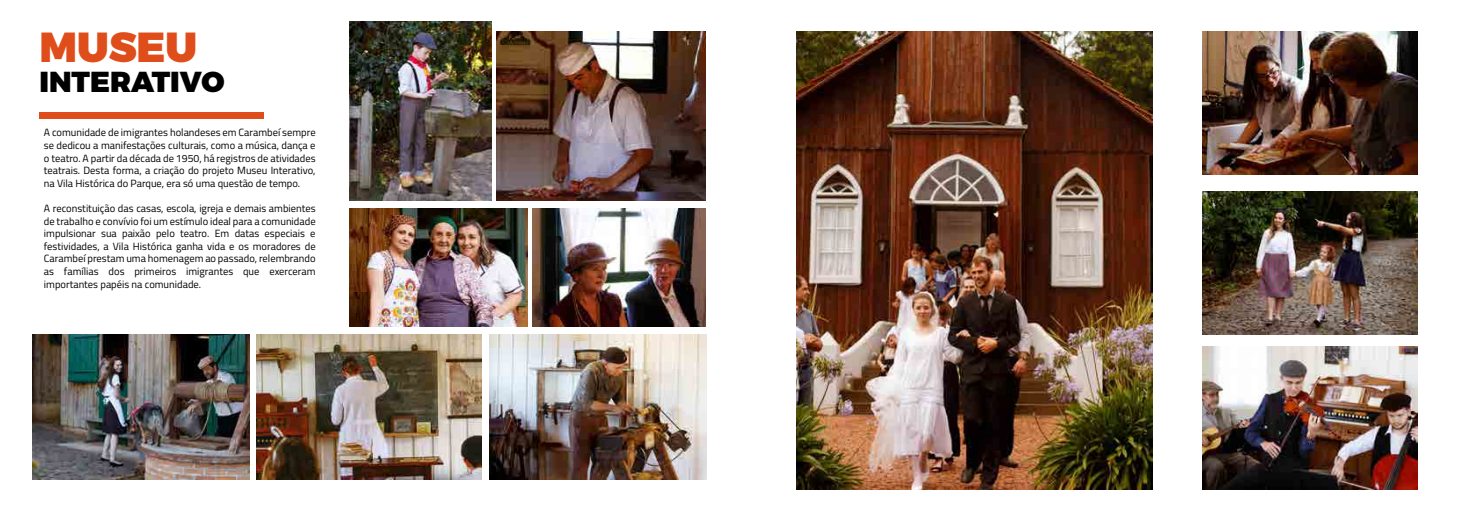
<style>
.page{position:relative;width:1474px;height:521px;background:#fff}
.page>*{position:absolute;margin:0;border:0;box-sizing:border-box;transform-origin:0 0}
.t1{font:900 42px "Montserrat";color:#df4e1a}
.t2{font:900 28.88px "Montserrat";color:#000}
.t3{font:10.5px/12.6px "Titillium";color:#000;text-align:justify}
</style>
<div class="page">
<div style="left:39px;top:112px;width:225px;height:7px;background:#df4e1a"></div>
<img style="left:257px;top:334px;width:224px;height:145px">
<img style="left:349px;top:208px;width:178px;height:119px">
<img style="left:349px;top:21px;width:142px;height:179px">
<img style="left:796px;top:32px;width:356px;height:457px">
<img style="left:1202px;top:32px;width:215px;height:143px">
<img style="left:1202px;top:346px;width:215px;height:143px">
<img style="left:1202px;top:191px;width:215px;height:143px">
<img style="left:497px;top:32px;width:208px;height:168px">
<img style="left:32px;top:334px;width:217px;height:145px">
<img style="left:532px;top:208px;width:173px;height:119px">
<img style="left:489px;top:334px;width:217px;height:145px">
<h1 class="t1" style="left:39px;top:11px;width:159px">MUSEU</h1>
<h2 class="t2" style="left:39px;top:58px;width:187px">INTERATIVO</h2>
<p class="t3" style="left:44px;top:126px;width:273px">A comunidade de imigrantes holandeses em Carambeí sempre se dedicou a manifestações culturais, como a música, dança e o teatro. A partir da década de 1950, há registros de atividades teatrais. Desta forma, a criação do projeto Museu Interativo, na Vila Histórica do Parque, era só uma questão de tempo.</p>
<p class="t3" style="left:44px;top:201px;width:273px">A reconstituição das casas, escola, igreja e demais ambientes de trabalho e convívio foi um estímulo ideal para a comunidade impulsionar sua paixão pelo teatro. Em datas especiais e festividades, a Vila Histórica ganha vida e os moradores de Carambeí prestam uma homenagem ao passado, relembrando as famílias dos primeiros imigrantes que exerceram importantes papéis na comunidade.</p>
</div>
